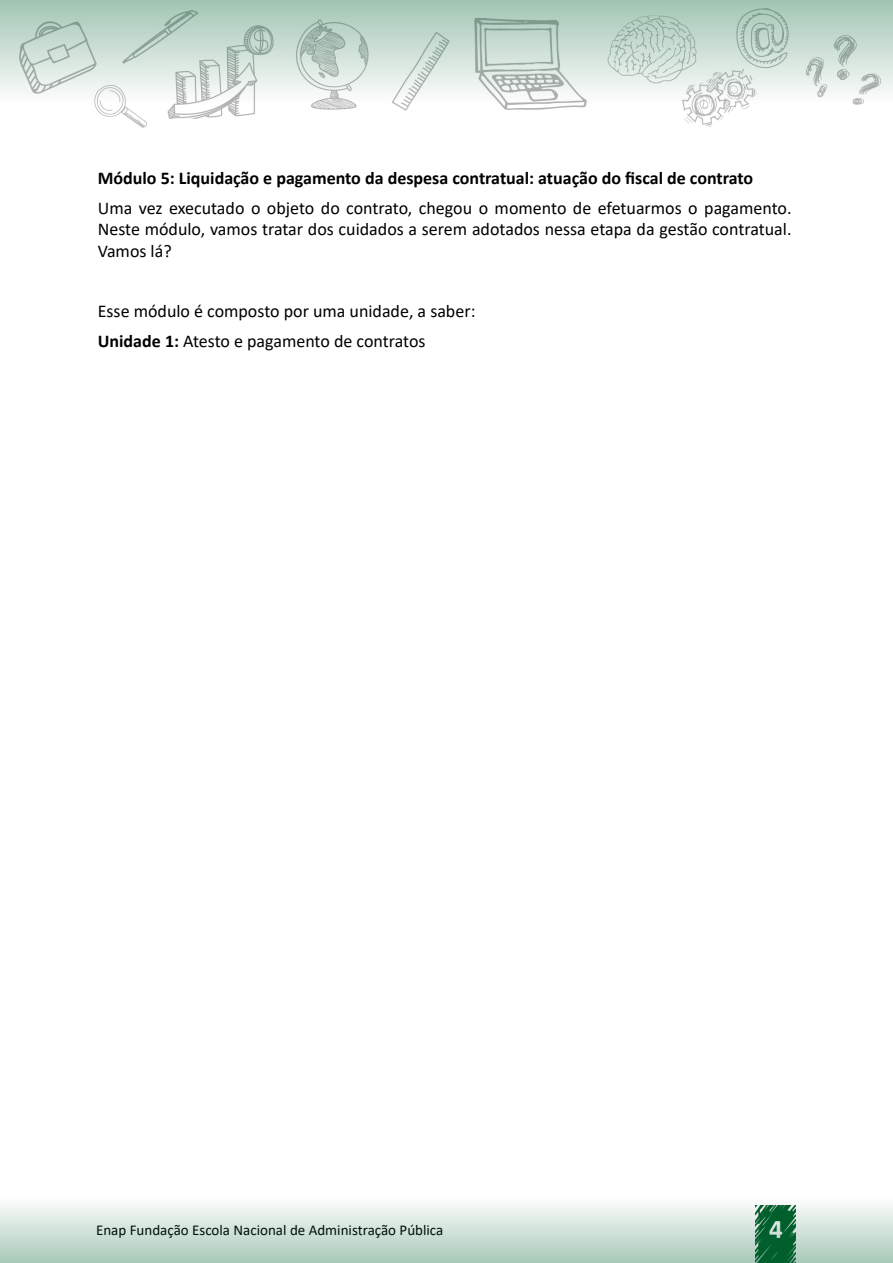
<style>
.page{position:relative;width:893px;height:1263px;background:#fff}
.page>*{position:absolute;margin:0;border:0;box-sizing:border-box;transform-origin:0 0}
.t1{font:700 27px "Calibri";color:#fff}
.t2{font:18px/21.6px "Calibri";color:#000;text-align:justify}
.t3{font:700 18px "Calibri";color:#000}
.t4{font:15px "Calibri";color:#000}
.s1{font-weight:700}
</style>
<div class="page">
<svg style="left:0;top:0;width:893px;height:120px"></svg>
<svg style="left:0;top:1205px;width:893px;height:58px;background:#c5dbd0"></svg>
<p class="t3" style="left:98px;top:165px;width:657px">Módulo 5: Liquidação e pagamento da despesa contratual: atuação do fiscal de contrato</p>
<p class="t2" style="left:98px;top:196px;width:695px">Uma vez executado o objeto do contrato, chegou o momento de efetuarmos o pagamento.<br>Neste módulo, vamos tratar dos cuidados a serem adotados nessa etapa da gestão contratual.<br>Vamos lá?</p>
<p class="t2" style="left:98px;top:296px;width:379px;line-height:30.2px">Esse módulo é composto por uma unidade, a saber:<br><span class="s1">Unidade 1:</span> Atesto e pagamento de contratos</p>
<p class="t4" style="left:96px;top:1220px;width:349px">Enap Fundação Escola Nacional de Administração Pública</p>
<h1 class="t1" style="left:769px;top:1210px;width:15px">4</h1>
</div>
